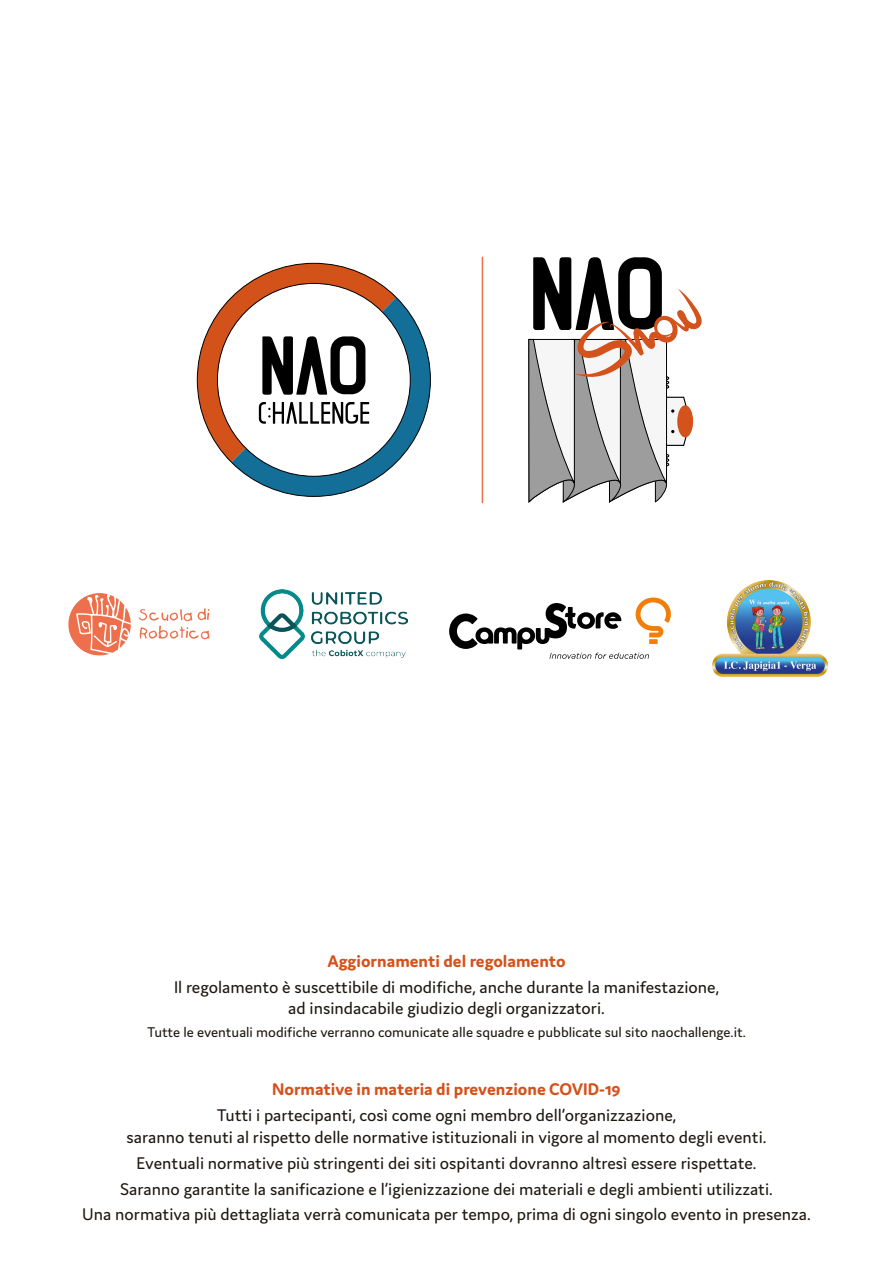
<style>
.page{position:relative;width:893px;height:1263px;background:#fff}
.page>*{position:absolute;margin:0;border:0;box-sizing:border-box;transform-origin:0 0}
.t1{font:18px/21.6px "Domus";color:#1d1710;text-align:center}
.t2{font:700 18px "Domus";color:#d4511b}
.t3{font:15px "Domus";color:#1d1710}
</style>
<div class="page">
<svg style="left:68px;top:593px;width:63px;height:63px"></svg>
<svg style="left:138px;top:608px;width:72px;height:32px"></svg>
<img style="left:259px;top:589px;width:148px;height:70px">
<svg style="left:196px;top:262px;width:235px;height:235px"></svg>
<svg style="left:449px;top:597px;width:222px;height:62px"></svg>
<div style="left:649px;top:639px;width:9px;height:5px;background:#f07e08"></div>
<svg style="left:528px;top:257px;width:174px;height:246px"></svg>
<hr style="left:482px;top:257px;width:1px;height:245px;background:#ee6f4b">
<img style="left:713px;top:580px;width:114px;height:96px">
<p class="t2" style="left:327px;top:951px;width:240px">Aggiornamenti del regolamento</p>
<p class="t1" style="left:174px;top:976px;width:546px">Il regolamento è suscettibile di modifiche, anche durante la manifestazione, ad insindacabile giudizio degli organizzatori.</p>
<p class="t3" style="left:147px;top:1023px;width:600px">Tutte le eventuali modifiche verranno comunicate alle squadre e pubblicate sul sito naochallenge.it.</p>
<p class="t2" style="left:272px;top:1080px;width:350px">Normative in materia di prevenzione COVID-19</p>
<p class="t1" style="left:127px;top:1104px;width:641px">Tutti i partecipanti, così come ogni membro dell’organizzazione,<br>saranno tenuti al rispetto delle normative istituzionali in vigore al momento degli eventi.</p>
<p class="t1" style="left:82px;top:1150px;width:730px;line-height:25.8px">Eventuali normative più stringenti dei siti ospitanti dovranno altresì essere rispettate.<br>Saranno garantite la sanificazione e l’igienizzazione dei materiali e degli ambienti utilizzati.<br>Una normativa più dettagliata verrà comunicata per tempo, prima di ogni singolo evento in presenza.</p>
</div>
